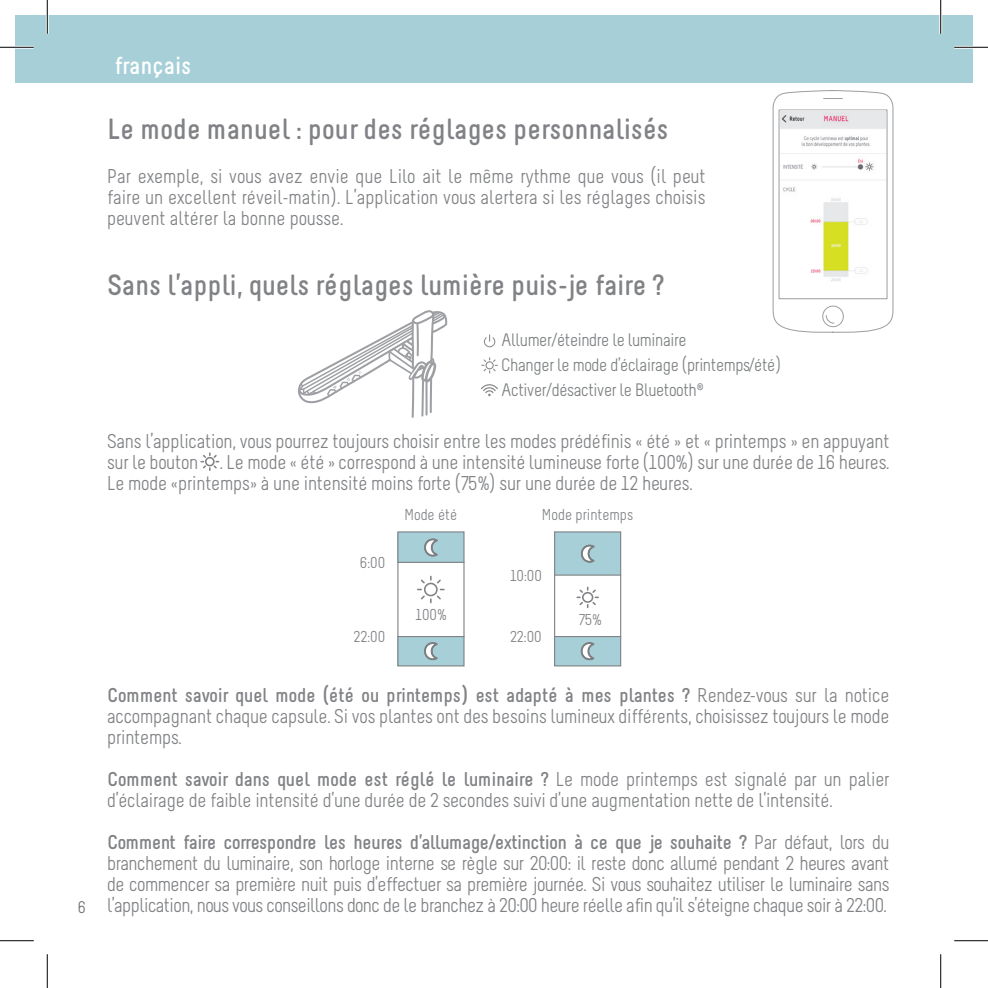
<style>
.page{position:relative;width:988px;height:988px;background:#fff}
.page>*{position:absolute;margin:0;border:0;box-sizing:border-box;transform-origin:0 0}
.t1{font:700 29.25px "Melbourne";color:#808285}
.t2{font:700 24.75px "Melbourne";color:#fff}
.t3{font:20.03px/20.9px "Melbourne";letter-spacing:-.01em;color:#808285;text-align:justify}
.t4{font:18px/24.8px "Melbourne";letter-spacing:-.02em;color:#7d8082}
.t5{font:16.88px "Melbourne";color:#6c6d70}
.t6{font:15.75px "Melbourne";color:#808285}
.s1{font-weight:700}
</style>
<div class="page">
<div style="left:15px;top:15px;width:957px;height:68px;background:#a7cfd7"></div>
<div style="left:554px;top:636px;width:66px;height:29px;background:#a7cfd7"></div>
<svg style="left:581px;top:642px;width:13px;height:18px"></svg>
<hr style="left:554px;top:636px;width:67px;height:1px;background:#808285">
<div style="left:555px;top:532px;width:65px;height:43px;background:#a7cfd7"></div>
<div style="left:397px;top:636px;width:67px;height:29px;background:#a7cfd7"></div>
<svg style="left:424px;top:642px;width:13px;height:18px"></svg>
<div style="left:397px;top:532px;width:67px;height:30px;background:#a7cfd7"></div>
<svg style="left:200px;top:452px;width:20px;height:19px"></svg>
<svg style="left:772px;top:90px;width:122px;height:243px"></svg>
<hr style="left:554px;top:574px;width:67px;height:1px;background:#808285">
<hr style="left:397px;top:561px;width:67px;height:2px;background:#808285">
<hr style="left:397px;top:636px;width:67px;height:1px;background:#808285">
<svg style="left:576px;top:586px;width:23px;height:22px"></svg>
<svg style="left:424px;top:538px;width:13px;height:18px"></svg>
<img style="left:780px;top:111px;width:105px;height:187px">
<svg style="left:484px;top:334px;width:11px;height:13px"></svg>
<svg style="left:481px;top:357px;width:17px;height:16px"></svg>
<svg style="left:481px;top:384px;width:17px;height:12px"></svg>
<svg style="left:581px;top:544px;width:13px;height:18px"></svg>
<div style="left:554px;top:531px;width:67px;height:135px;border:1px solid #808285"></div>
<div style="left:397px;top:531px;width:67px;height:135px;border:1px solid #808285"></div>
<svg style="left:417px;top:575px;width:28px;height:29px"></svg>
<svg style="left:298px;top:310px;width:149px;height:108px"></svg>
<hr style="left:0;top:46px;width:34px;height:3px;background:#fff">
<hr style="left:954px;top:46px;width:33px;height:3px;background:#fff">
<hr style="left:46px;top:0;width:3px;height:34px;background:#fff">
<hr style="left:939px;top:0;width:3px;height:34px;background:#fff">
<hr style="left:0;top:47px;width:34px;height:1px;background:#000">
<hr style="left:954px;top:47px;width:33px;height:1px;background:#000">
<hr style="left:0;top:940px;width:34px;height:1px;background:#000">
<hr style="left:954px;top:940px;width:33px;height:1px;background:#000">
<hr style="left:47px;top:0;width:1px;height:34px;background:#000">
<hr style="left:47px;top:954px;width:1px;height:33px;background:#000">
<hr style="left:940px;top:0;width:1px;height:34px;background:#000">
<hr style="left:940px;top:954px;width:1px;height:33px;background:#000">
<p class="t5" style="left:78px;top:897px;width:10px">6</p>
<p class="t2" style="left:114px;top:50px;width:78px">français</p>
<p class="t1" style="left:107px;top:111px;width:563px">Le mode manuel : pour des réglages personnalisés</p>
<p class="t3" style="left:107px;top:168px;width:600px">Par exemple, si vous avez envie que Lilo ait le même rythme que vous (il peut faire un excellent réveil-matin). L’application vous alertera si les réglages choisis peuvent altérer la bonne pousse.</p>
<p class="t1" style="left:107px;top:267px;width:558px">Sans l’appli, quels réglages lumière puis-je faire ?</p>
<p class="t4" style="left:501px;top:329px;width:187px">Allumer/éteindre le luminaire</p>
<p class="t4" style="left:501px;top:354px;width:282px">Changer le mode d’éclairage (printemps/été)<br>Activer/désactiver le Bluetooth®</p>
<p class="t3" style="left:107px;top:433px;width:784px">Sans l’application, vous pourrez toujours choisir entre les modes prédéfinis « été » et « printemps » en appuyant sur le bouton . Le mode « été » correspond à une intensité lumineuse forte (100%) sur une durée de 16 heures.<br>Le mode «printemps» à une intensité moins forte (75%) sur une durée de 12 heures.</p>
<p class="t6" style="left:360px;top:554px;width:27px">6:00</p>
<p class="t6" style="left:353px;top:628px;width:33px">22:00</p>
<p class="t6" style="left:404px;top:505px;width:54px">Mode été</p>
<p class="t6" style="left:541px;top:505px;width:93px">Mode printemps</p>
<p class="t6" style="left:510px;top:567px;width:33px">10:00</p>
<p class="t6" style="left:415px;top:605px;width:32px">100%</p>
<p class="t6" style="left:579px;top:610px;width:24px">75%</p>
<p class="t6" style="left:510px;top:628px;width:33px">22:00</p>
<p class="t3" style="left:107px;top:686px;width:783px"><span class="s1">Comment savoir quel mode (été ou printemps) est adapté à mes plantes ?</span> Rendez-vous sur la notice accompagnant chaque capsule. Si vos plantes ont des besoins lumineux différents, choisissez toujours le mode printemps.</p>
<p class="t3" style="left:107px;top:770px;width:783px"><span class="s1">Comment savoir dans quel mode est réglé le luminaire ?</span> Le mode printemps est signalé par un palier d’éclairage de faible intensité d’une durée de 2 secondes suivi d’une augmentation nette de l’intensité.</p>
<p class="t3" style="left:107px;top:833px;width:784px"><span class="s1">Comment faire correspondre les heures d’allumage/extinction à ce que je souhaite ?</span> Par défaut, lors du branchement du luminaire, son horloge interne se règle sur 20:00: il reste donc allumé pendant 2 heures avant de commencer sa première nuit puis d’effectuer sa première journée. Si vous souhaitez utiliser le luminaire sans l’application, nous vous conseillons donc de le branchez à 20:00 heure réelle afin qu’il s’éteigne chaque soir à 22:00.</p>
</div>
